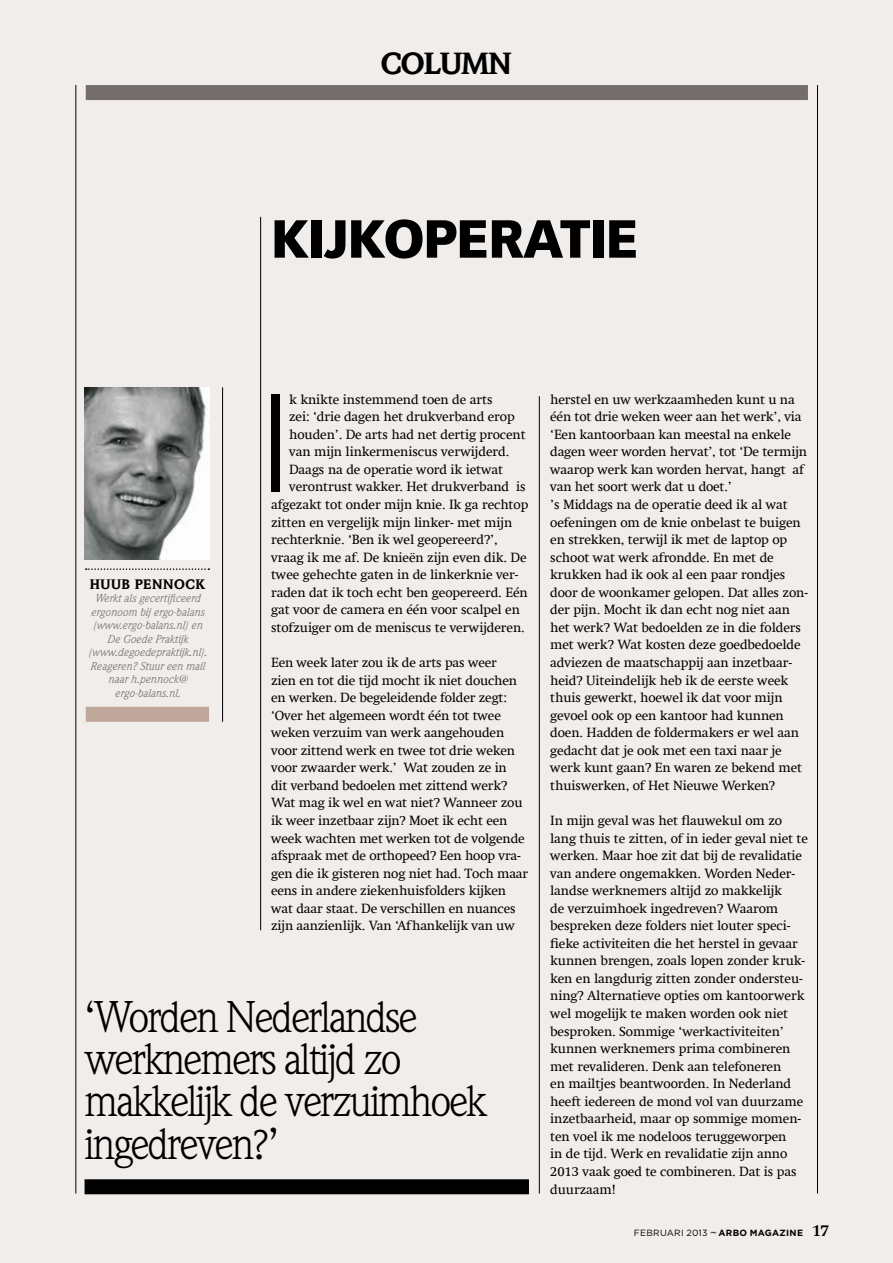
<style>
.page{position:relative;width:893px;height:1263px;background:#fff}
.page>*{position:absolute;margin:0;border:0;box-sizing:border-box;transform-origin:0 0}
.t1{font:300 136.8px "Vectora LT Std";color:#000}
.t2{font:900 52.5px "Vectora LT Std";letter-spacing:-.02em;color:#000}
.t3{font:43.5px/42px "Weidemann Std";letter-spacing:-.05em;color:#000}
.t4{font:900 30px "Weidemann Std";letter-spacing:-.03em;color:#000}
.t5{font:13.5px/17.5px "Swift Com";letter-spacing:-.01em;color:#000}
.t6{font:900 13.5px "Weidemann Std";letter-spacing:.04em;color:#000}
.t7{font:italic 11.25px/13.5px "Weidemann Std";color:#746d6b;text-align:center}
.t8{font:9px "Gotham";letter-spacing:.025em;color:#000}
.s1{font-family:"Plantin Std";font-size:10.5px}
.s2{font-weight:700}
.s3{font-family:"Swift Com";font-weight:700;font-size:16.5px}
</style>
<div class="page">
<div style="left:1px;top:0;width:892px;height:1263px;background:#f1edeb"></div>
<div style="left:85px;top:1179px;width:444px;height:15px;background:#000"></div>
<div style="left:86px;top:707px;width:123px;height:15px;background:#bfa79c"></div>
<div style="left:86px;top:85px;width:722px;height:15px;background:#746d6b"></div>
<hr style="left:817px;top:85px;width:1px;height:1108px;background:#000">
<hr style="left:76px;top:85px;width:1px;height:1108px;background:#000">
<hr style="left:222px;top:387px;width:1px;height:335px;background:#000">
<hr style="left:260px;top:217px;width:1px;height:713px;background:#000">
<img style="left:85px;top:387px;width:124px;height:172px">
<hr style="left:539px;top:396px;width:1px;height:797px;background:#000">
<svg style="left:86px;top:568px;width:123px;height:2px"></svg>
<h3 class="t4" style="left:381px;top:45px;width:133px">COLUMN</h3>
<h2 class="t2" style="left:271px;top:206px;width:369px">KIJKOPERATIE</h2>
<p class="t6" style="left:90px;top:576px;width:117px">HUUB PENNOCK</p>
<p class="t7" style="left:88px;top:591px;width:120px">Werkt als gecertificeerd ergonoom bij ergo-balans (www.ergo-balans.nl) en<br>De Goede Praktijk (www.degoedepraktijk.nl).<br>Reageren? Stuur een mail naar h.pennock@ ergo-balans.nl.</p>
<h1 class="t1" style="left:260px;top:364px;width:32px">I</h1>
<p class="t5" style="left:289px;top:390px;width:205px">k knikte instemmend toen de arts</p>
<p class="t5" style="left:289px;top:408px;width:227px">zei: ‘drie dagen het drukverband erop</p>
<p class="t5" style="left:289px;top:425px;width:238px">houden’. De arts had net dertig procent</p>
<p class="t5" style="left:289px;top:443px;width:222px">van mijn linkermeniscus verwijderd.</p>
<p class="t5" style="left:289px;top:460px;width:216px">Daags na de operatie word ik ietwat</p>
<p class="t5" style="left:289px;top:478px;width:238px">verontrust wakker. Het drukverband is</p>
<p class="t5" style="left:271px;top:496px;width:259px">afgezakt tot onder mijn knie. Ik ga rechtop</p>
<p class="t5" style="left:271px;top:513px;width:243px">zitten en vergelijk mijn linker- met mijn</p>
<p class="t5" style="left:271px;top:531px;width:228px">rechterknie. ‘Ben ik wel geopereerd?’,</p>
<p class="t5" style="left:271px;top:548px;width:257px">vraag ik me af. De knieën zijn even dik. De</p>
<p class="t5" style="left:271px;top:566px;width:249px">twee gehechte gaten in de linkerknie ver-</p>
<p class="t5" style="left:271px;top:583px;width:258px">raden dat ik toch echt ben geopereerd. Eén</p>
<p class="t5" style="left:271px;top:601px;width:250px">gat voor de camera en één voor scalpel en</p>
<p class="t5" style="left:271px;top:618px;width:255px">stofzuiger om de meniscus te verwijderen.</p>
<p class="t5" style="left:271px;top:654px;width:259px">Een week later zou ik de arts pas weer<br>zien en tot die tijd mocht ik niet douchen en werken. De begeleidende folder zegt: ‘Over het algemeen wordt één tot twee weken verzuim van werk aangehouden voor zittend werk en twee tot drie weken voor zwaarder werk.’ Wat zouden ze in<br>dit verband bedoelen met zittend werk?<br>Wat mag ik wel en wat niet? Wanneer zou ik weer inzetbaar zijn? Moet ik echt een week wachten met werken tot de volgende afspraak met de orthopeed? Een hoop vra&shy;gen die ik gisteren nog niet had. Toch maar eens in andere ziekenhuisfolders kijken wat daar staat. De verschillen en nuances zijn aanzienlijk. Van ‘Afhankelijk van uw</p>
<h3 class="t3" style="left:85px;top:996px;width:404px">‘Worden Nederlandse werknemers altijd zo makkelijk de verzuimhoek ingedreven?’</h3>
<p class="t5" style="left:550px;top:390px;width:259px">herstel en uw werkzaamheden kunt u na één tot drie weken weer aan het werk’, via ‘Een kantoorbaan kan meestal na enkele dagen weer worden hervat’, tot ‘De termijn waarop werk kan worden hervat, hangt af van het soort werk dat u doet.’<br>’s Middags na de operatie deed ik al wat oefeningen om de knie onbelast te buigen en strekken, terwijl ik met de laptop op schoot wat werk afrondde. En met de krukken had ik ook al een paar rondjes door de woonkamer gelopen. Dat alles zon&shy;der pijn. Mocht ik dan echt nog niet aan het werk? Wat bedoelden ze in die folders met werk? Wat kosten deze goedbedoelde adviezen de maatschappij aan inzetbaar&shy;heid? Uiteindelijk heb ik de eerste week thuis gewerkt, hoewel ik dat voor mijn gevoel ook op een kantoor had kunnen doen. Hadden de foldermakers er wel aan gedacht dat je ook met een taxi naar je werk kunt gaan? En waren ze bekend met thuiswerken, of Het Nieuwe Werken?</p>
<p class="t5" style="left:550px;top:811px;width:259px">In mijn geval was het flauwekul om zo lang thuis te zitten, of in ieder geval niet te werken. Maar hoe zit dat bij de revalidatie van andere ongemakken. Worden Neder&shy;landse werknemers altijd zo makkelijk<br>de verzuimhoek ingedreven? Waarom bespreken deze folders niet louter speci&shy;fieke activiteiten die het herstel in gevaar kunnen brengen, zoals lopen zonder kruk&shy;ken en langdurig zitten zonder ondersteu&shy;ning? Alternatieve opties om kantoorwerk wel mogelijk te maken worden ook niet besproken. Sommige ‘werkactiviteiten’ kunnen werknemers prima combineren met revalideren. Denk aan telefoneren<br>en mailtjes beantwoorden. In Nederland heeft iedereen de mond vol van duurzame inzetbaarheid, maar op sommige momen&shy;ten voel ik me nodeloos teruggeworpen<br>in de tijd. Werk en revalidatie zijn anno 2013 vaak goed te combineren. Dat is pas duurzaam!</p>
<p class="t8" style="left:634px;top:1227px;width:197px">FEBRUARI 2013 <span class="s1">~</span> <span class="s2">ARBO MAGAZINE</span> <span class="s3">17</span></p>
</div>
